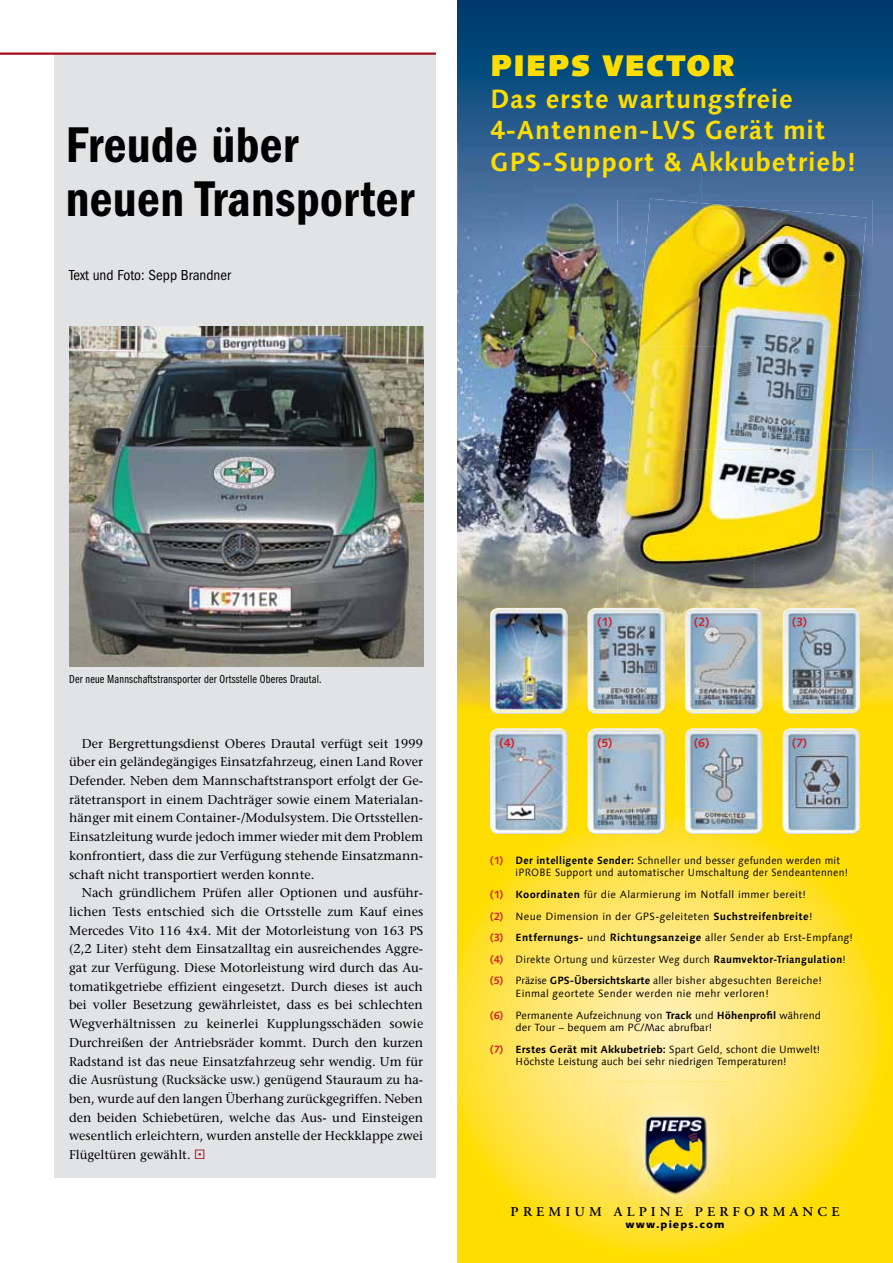
<style>
.page{position:relative;width:893px;height:1263px;background:#fff}
.page>*{position:absolute;margin:0;border:0;box-sizing:border-box;transform-origin:0 0}
.t1{font:52.05px/54px "ITC Franklin Gothic Std Dm Cd";letter-spacing:.01em;color:#000;scale:.95 1}
.t2{font:900 30px "Linotype Syntax Com";letter-spacing:.03em;color:#fd0}
.t3{font:700 26.25px/31.5px "Linotype Syntax Com";letter-spacing:.03em;color:#fd0}
.t4{font:condensed 15px "ITC Franklin Gothic Std";color:#000}
.t5{font:600 13.5px "Adobe Garamond";letter-spacing:.3em;color:#000}
.t6{font:500 12.75px/18.8px "Stone Serif Std";color:#000;text-align:justify}
.t7{font:12px "ITC Franklin Gothic Std Bk Cp";letter-spacing:.015em;color:#000}
.t8{font:700 12px "Linotype Syntax Com";color:#d2232a}
.t9{font:10.5px/21.6px "Linotype Syntax Com";letter-spacing:.03em;color:#000}
.t10{font:10.5px/21.6px "Linotype Syntax Com";letter-spacing:.01em;color:#000}
.t11{font:10.5px/12.6px "Linotype Syntax Com";letter-spacing:.03em;color:#000;scale:.95 1}
.t12{font:900 10.5px "Syntax";letter-spacing:.1em;color:#000}
.s1{color:#a00e1c}
.s2{font-weight:700;color:#d2232a}
.s3{font-weight:700}
</style>
<div class="page">
<div style="left:54px;top:54px;width:382px;height:1124px;background:#e2e3e4"></div>
<hr style="left:0;top:53px;width:436px;height:2px;background:#a00e1c">
<div style="left:457px;top:449px;width:436px;height:814px;background:#fd0"></div>
<svg style="left:457px;top:806px;width:423px;height:446px"></svg>
<img style="left:457px;top:244px;width:139px;height:464px">
<img style="left:596px;top:244px;width:41px;height:205px">
<img style="left:859px;top:244px;width:34px;height:205px">
<img style="left:596px;top:449px;width:52px;height:159px">
<img style="left:859px;top:449px;width:34px;height:257px">
<img style="left:648px;top:601px;width:211px;height:58px">
<img style="left:665px;top:659px;width:20px;height:47px">
<img style="left:762px;top:659px;width:21px;height:50px">
<img style="left:457px;top:0;width:436px;height:244px">
<img style="left:493px;top:608px;width:72px;height:2px">
<img style="left:492px;top:711px;width:74px;height:3px">
<img style="left:490px;top:610px;width:77px;height:101px">
<img style="left:493px;top:728px;width:72px;height:2px">
<img style="left:490px;top:730px;width:77px;height:101px">
<svg style="left:553px;top:827px;width:14px;height:7px"></svg>
<img style="left:590px;top:608px;width:72px;height:2px">
<img style="left:589px;top:711px;width:74px;height:3px">
<img style="left:588px;top:610px;width:77px;height:101px">
<img style="left:591px;top:728px;width:71px;height:2px">
<img style="left:588px;top:730px;width:77px;height:76px">
<img style="left:588px;top:806px;width:77px;height:25px">
<img style="left:688px;top:608px;width:72px;height:2px">
<img style="left:687px;top:711px;width:74px;height:3px">
<img style="left:685px;top:610px;width:77px;height:101px">
<img style="left:688px;top:728px;width:72px;height:2px">
<img style="left:685px;top:730px;width:77px;height:77px">
<img style="left:685px;top:807px;width:77px;height:24px">
<img style="left:785px;top:608px;width:72px;height:2px">
<img style="left:784px;top:711px;width:74px;height:3px">
<img style="left:783px;top:610px;width:77px;height:101px">
<img style="left:786px;top:728px;width:71px;height:2px">
<img style="left:783px;top:730px;width:77px;height:101px">
<img style="left:610px;top:1082px;width:124px;height:137px">
<img style="left:638px;top:1108px;width:74px;height:93px">
<img style="left:822px;top:449px;width:51px;height:152px">
<img style="left:618px;top:591px;width:204px;height:10px">
<img style="left:866px;top:200px;width:7px;height:44px">
<img style="left:618px;top:449px;width:6px;height:50px">
<img style="left:618px;top:200px;width:28px;height:44px">
<svg style="left:650px;top:199px;width:16px;height:1px"></svg>
<img style="left:628px;top:346px;width:141px;height:103px">
<img style="left:769px;top:295px;width:90px;height:154px">
<img style="left:637px;top:244px;width:133px;height:103px">
<img style="left:769px;top:244px;width:95px;height:51px">
<img style="left:618px;top:499px;width:136px;height:92px">
<img style="left:754px;top:449px;width:92px;height:149px">
<img style="left:624px;top:449px;width:131px;height:50px">
<img style="left:646px;top:200px;width:220px;height:44px">
<img style="left:69px;top:326px;width:354px;height:340px">
<h1 class="t1" style="left:66px;top:118px;width:368px">Freude über neuen Transporter</h1>
<p class="t4" style="left:69px;top:266px;width:163px">Text und Foto: Sepp Brandner</p>
<h2 class="t2" style="left:490px;top:46px;width:247px">PIEPS VECTOR</h2>
<h3 class="t3" style="left:490px;top:82px;width:367px">Das erste wartungsfreie<br>4-Antennen-LVS Gerät mit<br>GPS-Support &amp; Akkubetrieb!</h3>
<p class="t7" style="left:69px;top:672px;width:254px">Der neue Mannschaftstransporter der Ortsstelle Oberes Drautal.</p>
<p class="t6" style="left:69px;top:734px;width:356px;text-indent:13px">Der Bergrettungsdienst Oberes Drautal verfügt seit 1999 über ein geländegängiges Einsatzfahrzeug, einen Land Rover Defender. Neben dem Mannschaftstransport erfolgt der Ge&shy;rätetransport in einem Dachträger sowie einem Materialan&shy;hänger mit einem Container-/Modulsystem. Die Ortsstellen-Einsatzleitung wurde jedoch immer wieder mit dem Problem konfrontiert, dass die zur Verfügung stehende Einsatzmann&shy;schaft nicht transportiert werden konnte.</p>
<p class="t6" style="left:69px;top:883px;width:356px;text-indent:13px">Nach gründlichem Prüfen aller Optionen und ausführ&shy;lichen Tests entschied sich die Ortsstelle zum Kauf eines Mercedes Vito 116 4x4. Mit der Motorleistung von 163 PS (2,2 Liter) steht dem Einsatzalltag ein ausreichendes Aggre&shy;gat zur Verfügung. Diese Motorleistung wird durch das Au&shy;tomatikgetriebe effizient eingesetzt. Durch dieses ist auch bei voller Besetzung gewährleistet, dass es bei schlechten Wegverhältnissen zu keinerlei Kupplungsschäden sowie Durchreißen der Antriebsräder kommt. Durch den kurzen Radstand ist das neue Einsatzfahrzeug sehr wendig. Um für die Ausrüstung (Rucksäcke usw.) genügend Stauraum zu ha&shy;ben, wurde auf den langen Überhang zurückgegriffen. Neben den beiden Schiebetüren, welche das Aus- und Einsteigen wesentlich erleichtern, wurden anstelle der Heckklappe zwei Flügeltüren gewählt. <span class="s1">▪</span></p>
<p class="t8" style="left:500px;top:735px;width:17px">(4)</p>
<p class="t8" style="left:597px;top:614px;width:17px">(1)</p>
<p class="t8" style="left:597px;top:735px;width:17px">(5)</p>
<p class="t8" style="left:694px;top:614px;width:17px">(2)</p>
<p class="t8" style="left:694px;top:735px;width:17px">(6)</p>
<p class="t8" style="left:792px;top:614px;width:17px">(3)</p>
<p class="t8" style="left:792px;top:735px;width:17px">(7)</p>
<p class="t11" style="left:516px;top:854px;width:352px;text-indent:-26px"><span class="s2">(1)</span> <span class="s3">Der intelligente Sender:</span> Schneller und besser gefunden werden mit iPROBE Support und automatischer Umschaltung der Sendeantennen!</p>
<p class="t9" style="left:490px;top:883px;width:365px"><span class="s2">(1)</span> <span class="s3">Koordinaten</span> für die Alarmierung im Notfall immer bereit!<br><span class="s2">(2)</span> Neue Dimension in der GPS-geleiteten <span class="s3">Suchstreifenbreite</span>!<br><span class="s2">(3)</span> <span class="s3">Entfernungs-</span> und <span class="s3">Richtungsanzeige</span> aller Sender ab Erst-Empfang! <span class="s2">(4)</span> Direkte Ortung und kürzester Weg durch <span class="s3">Raumvektor-Triangulation</span>! <span class="s2">(5)</span> Präzise <span class="s3">GPS-Übersichtskarte</span> aller bisher abgesuchten Bereiche!</p>
<p class="t9" style="left:490px;top:982px;width:333px;text-indent:26px">Einmal geortete Sender werden nie mehr verloren!<br><span class="s2">(6)</span> Permanente Aufzeichnung von <span class="s3">Track</span> und <span class="s3">Höhenprofil</span> während</p>
<p class="t10" style="left:490px;top:1016px;width:332px;text-indent:26px">der Tour – bequem am PC/Mac abrufbar!<br><span class="s2">(7)</span> <span class="s3">Erstes Gerät mit Akkubetrieb:</span> Spart Geld, schont die Umwelt!</p>
<p class="t10" style="left:516px;top:1051px;width:273px">Höchste Leistung auch bei sehr niedrigen Temperaturen!</p>
<p class="t5" style="left:511px;top:1204px;width:330px">PREMIUM ALPINE PERFORMANCE</p>
<p class="t12" style="left:625px;top:1218px;width:101px">www.pieps.com</p>
</div>
